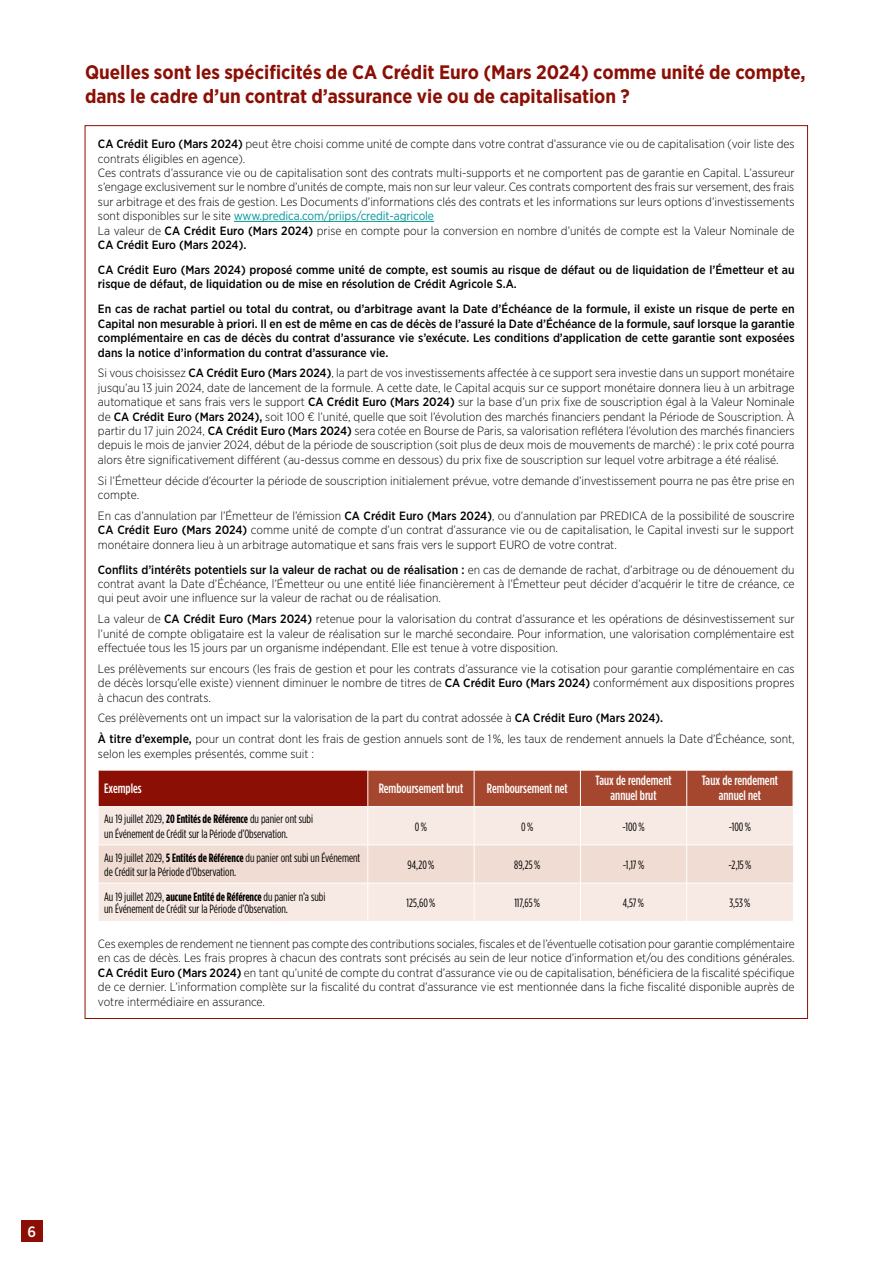
<style>
.page{position:relative;width:893px;height:1263px;background:#fff}
.page>*{position:absolute;margin:0;border:0;box-sizing:border-box;transform-origin:0 0}
.t1{font:700 19.5px/23.4px "Gotham Narrow";color:#8b0f04}
.t2{font:500 15px "Gotham Narrow";color:#fff}
.t3{font:500 13.5px/15px "Gotham Condensed";color:#fff;text-align:center}
.t4{font:300 12px/14.4px "Gotham Narrow";color:#000;text-align:justify}
.t5{font:500 12px/14.4px "Gotham Narrow";color:#000}
.t6{font:12px/14.4px "Gotham Condensed";color:#000}
.s1{font-weight:500}
.s2{font-weight:400;color:#009597}
.s3{font-weight:700}
</style>
<div class="page">
<div style="left:21px;top:1220px;width:22px;height:22px;background:#8b0f04"></div>
<hr style="left:234px;top:221px;width:200px;height:1px;background:#009597">
<div style="left:98px;top:770px;width:270px;height:36px;background:#8b0f04"></div>
<div style="left:369px;top:771px;width:424px;height:35px;background:#a5472f"></div>
<div style="left:99px;top:807px;width:694px;height:114px;background:#f7eae4"></div>
<div style="left:99px;top:846px;width:694px;height:37px;background:#f0dcd2"></div>
<hr style="left:98px;top:770px;width:270px;height:1px;background:#fff">
<hr style="left:98px;top:770px;width:1px;height:36px;background:#fff">
<hr style="left:474px;top:770px;width:1px;height:36px;background:#fff">
<hr style="left:580px;top:770px;width:1px;height:36px;background:#fff">
<hr style="left:368px;top:807px;width:1px;height:38px;background:#fff">
<hr style="left:474px;top:807px;width:1px;height:38px;background:#fff">
<hr style="left:580px;top:807px;width:1px;height:38px;background:#fff">
<hr style="left:98px;top:845px;width:270px;height:1px;background:#fff">
<hr style="left:368px;top:845px;width:106px;height:1px;background:#fff">
<hr style="left:368px;top:845px;width:1px;height:38px;background:#fff">
<hr style="left:474px;top:845px;width:106px;height:1px;background:#fff">
<hr style="left:474px;top:845px;width:1px;height:38px;background:#fff">
<hr style="left:580px;top:845px;width:107px;height:1px;background:#fff">
<hr style="left:580px;top:845px;width:1px;height:38px;background:#fff">
<hr style="left:98px;top:883px;width:270px;height:1px;background:#fff">
<hr style="left:368px;top:883px;width:106px;height:1px;background:#fff">
<hr style="left:368px;top:883px;width:1px;height:38px;background:#fff">
<hr style="left:474px;top:883px;width:106px;height:1px;background:#fff">
<hr style="left:474px;top:883px;width:1px;height:38px;background:#fff">
<hr style="left:580px;top:883px;width:107px;height:1px;background:#fff">
<hr style="left:580px;top:883px;width:1px;height:38px;background:#fff">
<hr style="left:686px;top:770px;width:1px;height:36px;background:#fff">
<hr style="left:686px;top:807px;width:1px;height:38px;background:#fff">
<hr style="left:686px;top:845px;width:1px;height:38px;background:#fff">
<hr style="left:687px;top:845px;width:106px;height:1px;background:#fff">
<hr style="left:686px;top:883px;width:1px;height:38px;background:#fff">
<hr style="left:687px;top:883px;width:106px;height:1px;background:#fff">
<h1 class="t1" style="left:85px;top:61px;width:722px">Quelles sont les spécificités de CA Crédit Euro (Mars 2024) comme unité de compte, dans le cadre d’un contrat d’assurance vie ou de capitalisation ?</h1>
<p class="t4" style="left:98px;top:136px;width:698px;text-align:left"><span class="s1">CA Crédit Euro (Mars 2024)</span> peut être choisi comme unité de compte dans votre contrat d’assurance vie ou de capitalisation (voir liste des contrats éligibles en agence).<br>Ces contrats d’assurance vie ou de capitalisation sont des contrats multi-supports et ne comportent pas de garantie en Capital. L’assureur s’engage exclusivement sur le nombre d’unités de compte, mais non sur leur valeur. Ces contrats comportent des frais sur versement, des frais sur arbitrage et des frais de gestion. Les Documents d’informations clés des contrats et les informations sur leurs options d’investissements sont disponibles sur le site <span class="s2">www.predica.com/priips/credit-agricole<br></span>La valeur de <span class="s1">CA Crédit Euro (Mars 2024)</span> prise en compte pour la conversion en nombre d’unités de compte est la Valeur Nominale de <span class="s1">CA Crédit Euro (Mars 2024).</span></p>
<p class="t5" style="left:98px;top:262px;width:698px">CA Crédit Euro (Mars 2024) proposé comme unité de compte, est soumis au risque de défaut ou de liquidation de l’Émetteur et au risque de défaut, de liquidation ou de mise en résolution de Crédit Agricole S.A.</p>
<p class="t5" style="left:98px;top:302px;width:698px;text-align:justify">En cas de rachat partiel ou total du contrat, ou d’arbitrage avant la Date d’Échéance de la formule, il existe un risque de perte en Capital non mesurable à priori. Il en est de même en cas de décès de l’assuré la Date d’Échéance de la formule, sauf lorsque la garantie complémentaire en cas de décès du contrat d’assurance vie s’exécute. Les conditions d’application de cette garantie sont exposées dans la notice d’information du contrat d’assurance vie.</p>
<p class="t4" style="left:98px;top:366px;width:698px">Si vous choisissez <span class="s1">CA Crédit Euro (Mars 2024)</span>, la part de vos investissements affectée à ce support sera investie dans un support monétaire jusqu’au 13 juin 2024, date de lancement de la formule. A cette date, le Capital acquis sur ce support monétaire donnera lieu à un arbitrage automatique et sans frais vers le support <span class="s1">CA Crédit Euro (Mars 2024)</span> sur la base d’un prix fixe de souscription égal à la Valeur Nominale de <span class="s1">CA Crédit Euro (Mars 2024),</span> soit 100 € l’unité, quelle que soit l’évolution des marchés financiers pendant la Période de Souscription. À partir du 17 juin 2024, <span class="s1">CA Crédit Euro (Mars 2024)</span> sera cotée en Bourse de Paris, sa valorisation reflétera l’évolution des marchés financiers depuis le mois de janvier 2024, début de la période de souscription (soit plus de deux mois de mouvements de marché) : le prix coté pourra alors être significativement différent (au-dessus comme en dessous) du prix fixe de souscription sur lequel votre arbitrage a été réalisé.</p>
<p class="t4" style="left:98px;top:473px;width:698px">Si l’Émetteur décide d’écourter la période de souscription initialement prévue, votre demande d’investissement pourra ne pas être prise en compte.</p>
<p class="t4" style="left:98px;top:508px;width:698px">En cas d’annulation par l’Émetteur de l’émission <span class="s1">CA Crédit Euro (Mars 2024)</span>, ou d’annulation par PREDICA de la possibilité de souscrire <span class="s1">CA Crédit Euro (Mars 2024)</span> comme unité de compte d’un contrat d’assurance vie ou de capitalisation, le Capital investi sur le support monétaire donnera lieu à un arbitrage automatique et sans frais vers le support EURO de votre contrat.</p>
<p class="t4" style="left:98px;top:562px;width:698px"><span class="s1">Conflits d’intérêts potentiels sur la valeur de rachat ou de réalisation :</span> en cas de demande de rachat, d’arbitrage ou de dénouement du contrat avant la Date d’Échéance, l’Émetteur ou une entité liée financièrement à l’Émetteur peut décider d’acquérir le titre de créance, ce qui peut avoir une influence sur la valeur de rachat ou de réalisation.</p>
<p class="t4" style="left:98px;top:611px;width:698px">La valeur de <span class="s1">CA Crédit Euro (Mars 2024)</span> retenue pour la valorisation du contrat d’assurance et les opérations de désinvestissement sur l’unité de compte obligataire est la valeur de réalisation sur le marché secondaire. Pour information, une valorisation complémentaire est effectuée tous les 15 jours par un organisme indépendant. Elle est tenue à votre disposition.</p>
<p class="t4" style="left:98px;top:661px;width:698px">Les prélèvements sur encours (les frais de gestion et pour les contrats d’assurance vie la cotisation pour garantie complémentaire en cas de décès lorsqu’elle existe) viennent diminuer le nombre de titres de <span class="s1">CA Crédit Euro (Mars 2024)</span> conformément aux dispositions propres à chacun des contrats.</p>
<p class="t4" style="left:98px;top:707px;width:698px;line-height:20.7px">Ces prélèvements ont un impact sur la valorisation de la part du contrat adossée à <span class="s1">CA Crédit Euro (Mars 2024).<br>À titre d’exemple,</span> pour un contrat dont les frais de gestion annuels sont de 1 %, les taux de rendement annuels la Date d’Échéance, sont,</p>
<p class="t4" style="left:98px;top:746px;width:218px">selon les exemples présentés, comme suit :</p>
<p class="t3" style="left:104px;top:780px;width:39px">Exemples</p>
<p class="t3" style="left:379px;top:780px;width:86px">Remboursement brut</p>
<p class="t3" style="left:487px;top:780px;width:82px">Remboursement net</p>
<p class="t3" style="left:596px;top:773px;width:78px">Taux de rendement annuel brut</p>
<p class="t3" style="left:702px;top:773px;width:78px">Taux de rendement annuel net</p>
<p class="t6" style="left:104px;top:812px;width:211px">Au 19 juillet 2029, <span class="s3">20 Entités de Référence</span> du panier ont subi un Événement de Crédit sur la Période d’Observation.</p>
<p class="t6" style="left:415px;top:819px;width:14px">0 %</p>
<p class="t6" style="left:521px;top:819px;width:14px">0 %</p>
<p class="t6" style="left:622px;top:819px;width:24px">-100 %</p>
<p class="t6" style="left:729px;top:819px;width:24px">-100 %</p>
<p class="t6" style="left:104px;top:850px;width:258px">Au 19 juillet 2029, <span class="s3">5 Entités de Référence</span> du panier ont subi un Événement de Crédit sur la Période d’Observation.</p>
<p class="t6" style="left:408px;top:857px;width:28px">94,20 %</p>
<p class="t6" style="left:514px;top:857px;width:28px">89,25 %</p>
<p class="t6" style="left:623px;top:857px;width:23px">-1,17 %</p>
<p class="t6" style="left:728px;top:857px;width:25px">-2,15 %</p>
<p class="t6" style="left:104px;top:891px;width:223px;line-height:12px">Au 19 juillet 2029, <span class="s3">aucune Entité de Référence</span> du panier n’a subi un Événement de Crédit sur la Période d’Observation.</p>
<p class="t6" style="left:406px;top:895px;width:30px">125,60 %</p>
<p class="t6" style="left:514px;top:895px;width:27px">117,65 %</p>
<p class="t6" style="left:623px;top:895px;width:23px">4,57 %</p>
<p class="t6" style="left:729px;top:895px;width:22px">3,53 %</p>
<p class="t4" style="left:98px;top:936px;width:698px">Ces exemples de rendement ne tiennent pas compte des contributions sociales, fiscales et de l’éventuelle cotisation pour garantie complémentaire en cas de décès. Les frais propres à chacun des contrats sont précisés au sein de leur notice d’information et/ou des conditions générales.<br><span class="s1">CA Crédit Euro (Mars 2024)</span> en tant qu’unité de compte du contrat d’assurance vie ou de capitalisation, bénéficiera de la fiscalité spécifique de ce dernier. L’information complète sur la fiscalité du contrat d’assurance vie est mentionnée dans la fiche fiscalité disponible auprès de votre intermédiaire en assurance.</p>
<p class="t2" style="left:28px;top:1222px;width:10px">6</p>
</div>
